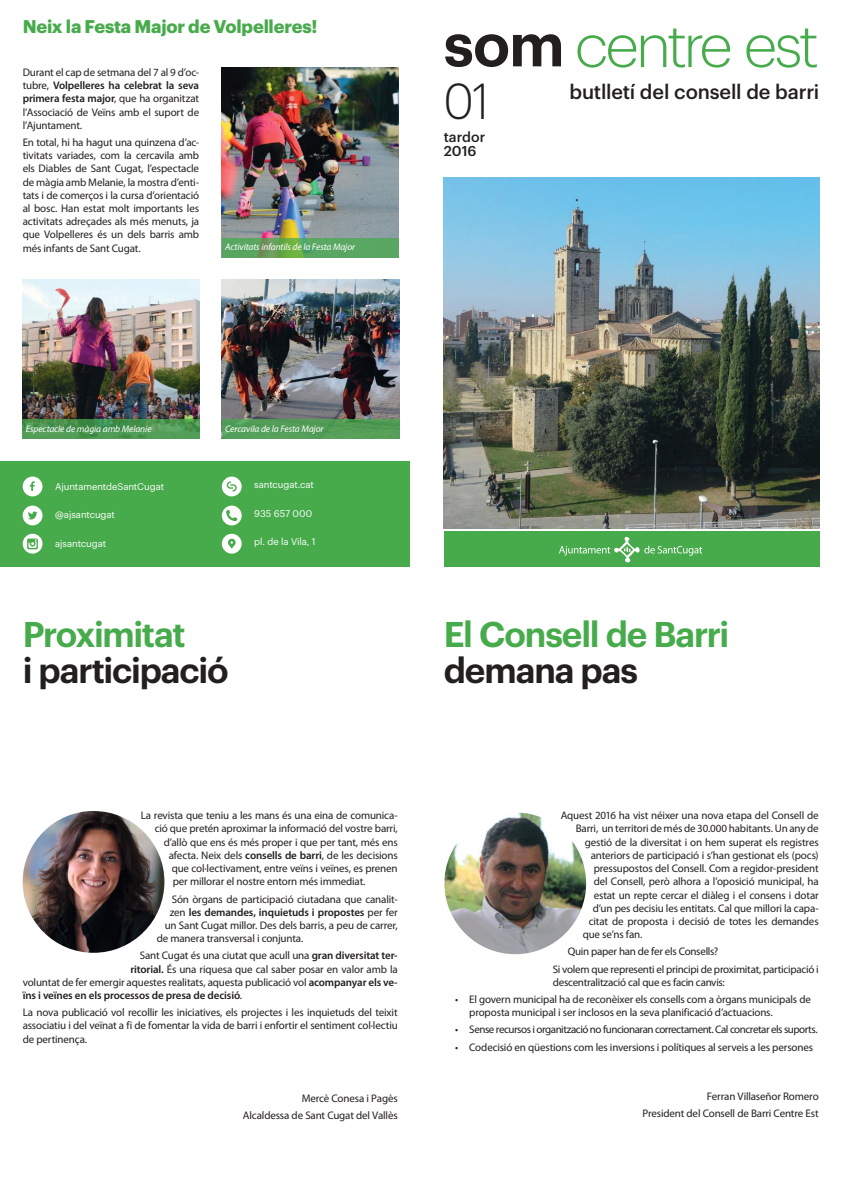
<style>
.page{position:relative;width:842px;height:1191px;background:#fff}
.page>*{position:absolute;margin:0;border:0;box-sizing:border-box;transform-origin:0 0}
.t1{font:300 60px "Graphik";letter-spacing:-.06em;color:#47ab4c}
.t2{font:300 49.5px "Graphik";color:#241f1f;scale:.91 1}
.t3{font:600 35px "Graphik";letter-spacing:-.035em;color:#47ab4c}
.t4{font:600 35px "Graphik";letter-spacing:-.03em;color:#241f1f}
.t5{font:500 20px "Graphik";letter-spacing:-.01em;color:#241f1f}
.t6{font:700 18px "Graphik";letter-spacing:-.01em;color:#47ab4c}
.t7{font:500 14px/14px "Graphik";letter-spacing:.005em;color:#241f1f}
.t8{font:11px/13.2px "Myriad Pro";letter-spacing:-.015em;color:#241f1f;text-align:justify}
.t9{font:600 11px "Myriad Pro";letter-spacing:-.01em;color:#241f1f}
.t10{font:11px "Myriad Pro";letter-spacing:-.045em;color:#241f1f}
.t11{font:italic 9.5px "Myriad Pro";letter-spacing:-.01em;color:#fff}
.t12{font:9.5px "Graphik";letter-spacing:-.005em;color:#fff}
.s1{font-weight:600}
.s2{font-weight:600;color:#241f1f}
.s3{font-weight:400}
</style>
<div class="page">
<img style="left:444px;top:812px;width:142px;height:142px;border-radius:71px">
<img style="left:23px;top:811px;width:141px;height:141px;border-radius:71px">
<div style="left:444px;top:531px;width:375px;height:36px;background:#47ab4c"></div>
<svg style="left:559px;top:537px;width:143px;height:26px"></svg>
<img style="left:444px;top:178px;width:375px;height:351px">
<div style="left:0;top:461px;width:410px;height:106px;background:#47ab4c"></div>
<svg style="left:23px;top:534px;width:20px;height:19px"></svg>
<svg style="left:23px;top:505px;width:20px;height:20px"></svg>
<svg style="left:23px;top:476px;width:20px;height:20px"></svg>
<svg style="left:222px;top:534px;width:20px;height:19px"></svg>
<svg style="left:222px;top:476px;width:20px;height:20px"></svg>
<svg style="left:222px;top:505px;width:20px;height:20px"></svg>
<img style="left:222px;top:279px;width:177px;height:140px">
<div style="left:222px;top:419px;width:177px;height:20px;background:#539e58"></div>
<img style="left:222px;top:67px;width:176px;height:171px">
<svg style="left:222px;top:238px;width:176px;height:20px;background:#5ca55c"></svg>
<img style="left:22px;top:279px;width:178px;height:140px">
<svg style="left:22px;top:419px;width:178px;height:20px;background:#4b9651"></svg>
<h3 class="t6" style="left:23px;top:12px;width:296px">Neix la Festa Major de Volpelleres!</h3>
<p class="t8" style="left:23px;top:65px;width:178px">Durant el cap de setmana del 7 al 9 d’oc&shy;tubre, <span class="s1">Volpelleres ha celebrat la seva primera festa major</span>, que ha organitzat l’Associació de Veïns amb el suport de l’Ajuntament.</p>
<p class="t8" style="left:23px;top:135px;width:178px">En total, hi ha hagut una quinzena d’ac&shy;tivitats variades, com la cercavila amb els Diables de Sant Cugat, l’espectacle de màgia amb Melanie, la mostra d’enti&shy;tats i de comerços i la cursa d’orientació al bosc. Han estat molt importants les activitats adreçades als més menuts, ja que Volpelleres és un dels barris amb més infants de Sant Cugat.</p>
<p class="t11" style="left:225px;top:241px;width:131px">Activitats infantils de la Festa Major</p>
<h1 class="t1" style="left:444px;top:2px;width:377px"><span class="s2">som</span> centre est</h1>
<h3 class="t5" style="left:569px;top:76px;width:251px">butlletí del consell de barri</h3>
<h2 class="t2" style="left:444px;top:65px;width:52px">01</h2>
<p class="t7" style="left:444px;top:129px;width:43px">tardor<br>2016</p>
<p class="t11" style="left:26px;top:422px;width:127px">Espectacle de màgia amb Melanie</p>
<p class="t12" style="left:55px;top:479px;width:110px">AjuntamentdeSantCugat</p>
<p class="t12" style="left:55px;top:508px;width:61px">@ajsantcugat</p>
<p class="t12" style="left:55px;top:536px;width:52px">ajsantcugat</p>
<p class="t11" style="left:225px;top:422px;width:100px">Cercavila de la Festa Major</p>
<p class="t12" style="left:254px;top:477px;width:61px">santcugat.cat</p>
<p class="t12" style="left:254px;top:506px;width:59px">935 657 000</p>
<p class="t12" style="left:254px;top:534px;width:63px">pl. de la Vila, 1</p>
<h3 class="t3" style="left:23px;top:607px;width:164px">Proximitat</h3>
<h3 class="t4" style="left:23px;top:643px;width:208px">i participació</h3>
<h3 class="t3" style="left:444px;top:607px;width:287px">El Consell de Barri</h3>
<h3 class="t4" style="left:444px;top:643px;width:196px">demana pas</h3>
<p class="t8" style="left:141px;top:808px;width:259px">La revista que teniu a les mans és una eina de comunica-</p>
<p class="t8" style="left:155px;top:822px;width:245px">ció que pretén aproximar la informació del vostre barri,</p>
<p class="t8" style="left:164px;top:835px;width:235px">d’allò que ens és més proper i que per tant, més ens</p>
<p class="t8" style="left:169px;top:848px;width:230px">afecta. Neix dels <span class="s1">consells de barri</span>, de les decisions</p>
<p class="t8" style="left:172px;top:861px;width:228px">que col·lectivament, entre veïns i veïnes, es prenen</p>
<p class="t8" style="left:173px;top:874px;width:194px">per millorar el nostre entorn més immediat.</p>
<p class="t8" style="left:172px;top:892px;width:227px">Són òrgans de participació ciutadana que canalit-</p>
<p class="t9" style="left:170px;top:905px;width:230px"><span class="s3">zen</span> les demandes, inquietuds i propostes <span class="s3">per fer</span></p>
<p class="t8" style="left:165px;top:918px;width:234px">un Sant Cugat millor. Des dels barris, a peu de carrer,</p>
<p class="t8" style="left:157px;top:931px;width:148px">de manera transversal i conjunta.</p>
<p class="t8" style="left:140px;top:949px;width:260px">Sant Cugat és una ciutat que acull una <span class="s1">gran diversitat ter-</span></p>
<p class="t8" style="left:130px;top:962px;width:269px"><span class="s1">ritorial.</span> És una riquesa que cal saber posar en valor amb la</p>
<p class="t8" style="left:23px;top:975px;width:377px">voluntat de fer emergir aquestes realitats, aquesta publicació vol <span class="s1">acompanyar els ve-</span></p>
<p class="t9" style="left:23px;top:988px;width:221px">ïns i veïnes en els processos de presa de decisió<span class="s3">.</span></p>
<p class="t8" style="left:23px;top:1005px;width:377px">La nova publicació vol recollir les iniciatives, els projectes i les inquietuds del teixit associatiu i del veïnat a fi de fomentar la vida de barri i enfortir el sentiment col·lectiu de pertinença.</p>
<p class="t8" style="left:243px;top:1089px;width:156px;line-height:17.2px;text-align:right">Mercè Conesa i Pagès<br>Alcaldessa de Sant Cugat del Vallès</p>
<p class="t8" style="left:561px;top:809px;width:259px">Aquest 2016 ha vist néixer una nova etapa del Consell de</p>
<p class="t8" style="left:576px;top:822px;width:244px">Barri, un territori de més de 30.000 habitants. Un any de</p>
<p class="t8" style="left:585px;top:835px;width:235px">gestió de la diversitat i on hem superat els registres</p>
<p class="t8" style="left:591px;top:848px;width:229px">anteriors de participació i s’han gestionat els (pocs)</p>
<p class="t8" style="left:594px;top:861px;width:227px">pressupostos del Consell. Com a regidor-president</p>
<p class="t8" style="left:594px;top:875px;width:226px">del Consell, però alhora a l’oposició municipal, ha</p>
<p class="t8" style="left:594px;top:888px;width:227px">estat un repte cercar el diàleg i el consens i dotar</p>
<p class="t8" style="left:593px;top:901px;width:227px">d’un pes decisiu les entitats. Cal que millori la capa-</p>
<p class="t8" style="left:589px;top:914px;width:231px">citat de proposta i decisió de totes les demandes</p>
<p class="t8" style="left:583px;top:927px;width:61px">que se’ns fan.</p>
<p class="t8" style="left:553px;top:943px;width:267px;line-height:17.2px;text-indent:15px">Quin paper han de fer els Consells?<br>Si volem que representi el principi de proximitat, participació i</p>
<p class="t8" style="left:553px;top:975px;width:174px">descentralització cal que es facin canvis:</p>
<p class="t8" style="left:469px;top:992px;width:343px;text-indent:-14px">• El govern municipal ha de reconèixer els consells com a òrgans municipals de proposta municipal i ser inclosos en la seva planificació d’actuacions.</p>
<p class="t10" style="left:455px;top:1023px;width:364px">• Sense recursos i organització no funcionaran correctament. Cal concretar els suports.</p>
<p class="t8" style="left:455px;top:1040px;width:360px">• Codecisió en qüestions com les inversions i polítiques al serveis a les persones</p>
<p class="t8" style="left:643px;top:1087px;width:178px;line-height:17.2px;text-align:right">Ferran Villaseñor Romero<br>President del Consell de Barri Centre Est</p>
</div>
